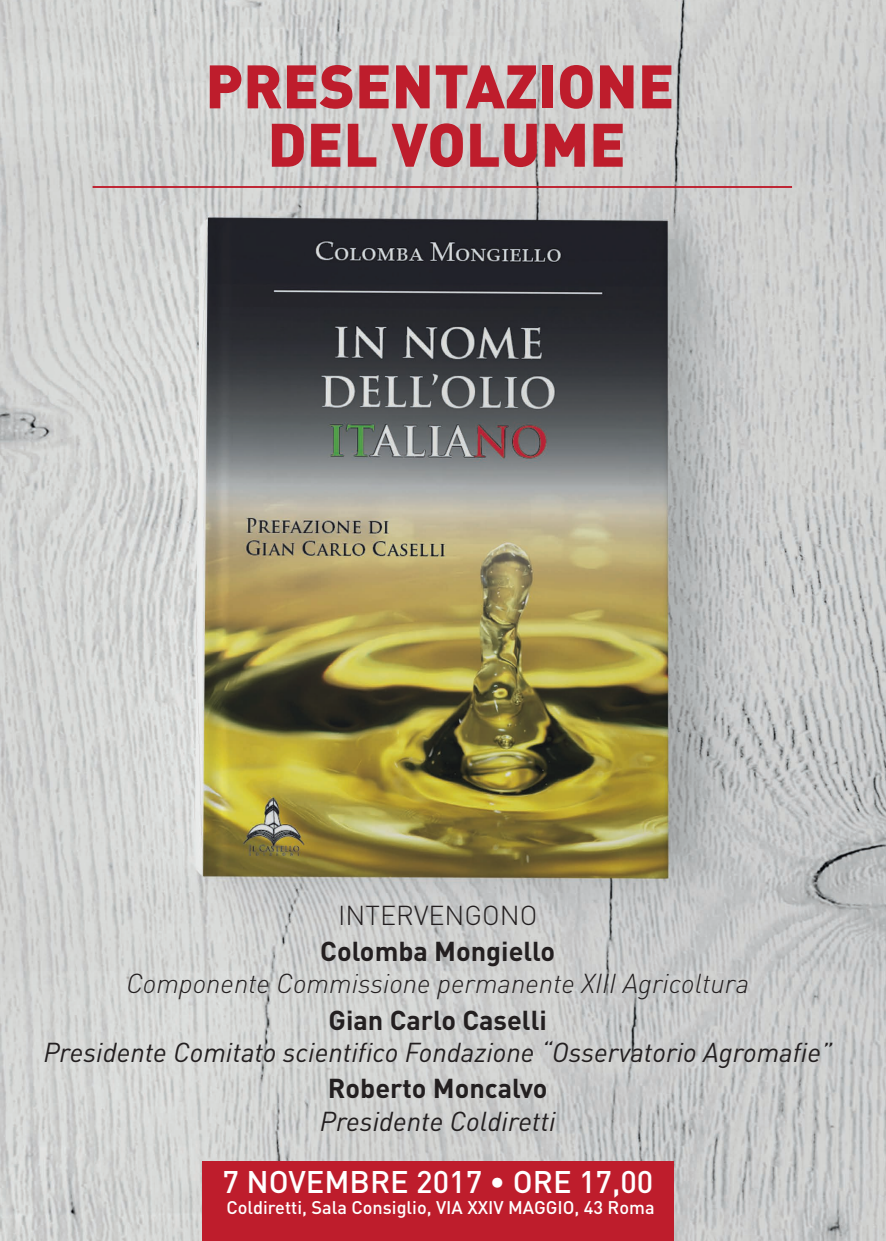
<style>
.page{position:relative;width:886px;height:1241px;background:#fff}
.page>*{position:absolute;margin:0;border:0;box-sizing:border-box;transform-origin:0 0}
.t1{font:900 60.31px/58.3px "DIN";color:#be1d2c;text-align:center}
.t2{font:500 30.88px "DIN";color:#fff}
.t3{font:italic 27px "DIN";color:#231f20}
.t4{font:700 27px "DIN";color:#231f20}
.t5{font:italic 300 27px "DIN";color:#231f20}
.t6{font:300 27px "DIN";color:#231f20}
.t7{font:500 18.12px "DIN";color:#fff}
</style>
<div class="page">
<img style="left:0;top:0;width:886px;height:1240px">
<div style="left:202px;top:1161px;width:471px;height:79px;background:#be1d2c"></div>
<hr style="left:93px;top:186px;width:699px;height:2px;background:#be1d2c">
<h1 class="t1" style="left:205px;top:54px;width:471px">PRESENTAZIONE<br>DEL VOLUME</h1>
<p class="t6" style="left:338px;top:898px;width:201px">INTERVENGONO</p>
<p class="t4" style="left:320px;top:933px;width:236px">Colomba Mongiello</p>
<p class="t5" style="left:126px;top:966px;width:624px">Componente Commissione permanente XIII Agricoltura</p>
<p class="t4" style="left:329px;top:1001px;width:220px">Gian Carlo Caselli</p>
<p class="t3" style="left:43px;top:1035px;width:790px">Presidente Comitato scientifico Fondazione “Osservatorio Agromafie”</p>
<p class="t4" style="left:328px;top:1070px;width:221px">Roberto Moncalvo</p>
<p class="t3" style="left:320px;top:1103px;width:237px">Presidente Coldiretti</p>
<p class="t2" style="left:222px;top:1162px;width:432px">7 NOVEMBRE 2017 • ORE 17,00</p>
<p class="t7" style="left:226px;top:1196px;width:430px">Coldiretti, Sala Consiglio, VIA XXIV MAGGIO, 43 Roma</p>
</div>
